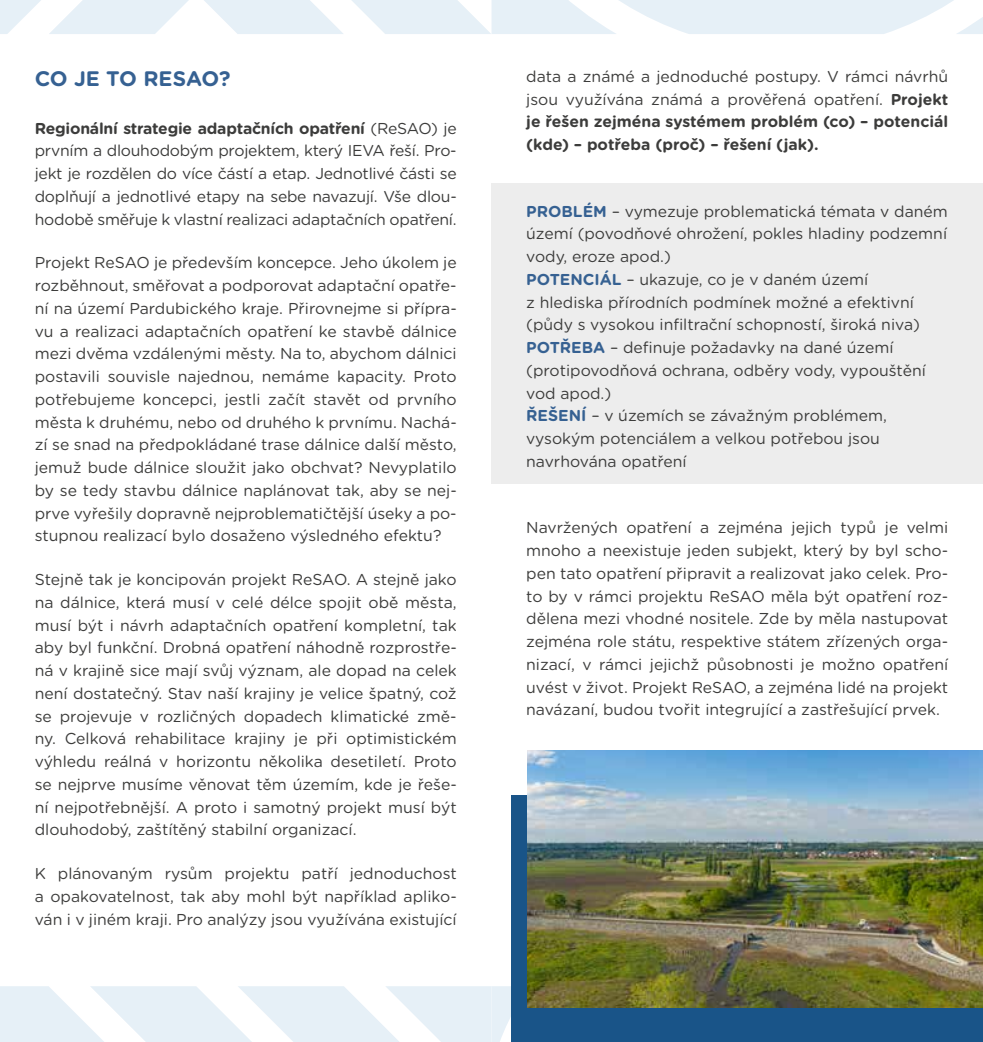
<style>
.page{position:relative;width:983px;height:1042px;background:#fff}
.page>*{position:absolute;margin:0;border:0;box-sizing:border-box;transform-origin:0 0}
.t1{font:700 21px "Gotham Rounded";letter-spacing:-.005em;color:#366192}
.t2{font:15.75px/22.8px "Gotham Rounded";color:#3c3c3b;text-align:justify}
.t3{font:700 15.75px/22.8px "Gotham Rounded";color:#3c3c3b;text-align:justify}
.s1{font-weight:700}
.s2{font-weight:400}
.s3{font-weight:700;color:#366192}
</style>
<div class="page">
<svg style="left:0;top:986px;width:511px;height:56px"></svg>
<svg style="left:0;top:0;width:982px;height:34px"></svg>
<div style="left:511px;top:795px;width:471px;height:247px;background:#195488"></div>
<div style="left:491px;top:184px;width:491px;height:300px;background:#ededed"></div>
<img style="left:527px;top:750px;width:455px;height:257px">
<h1 class="t1" style="left:35px;top:63px;width:197px">CO JE TO RESAO?</h1>
<p class="t2" style="left:35px;top:116px;width:423px"><span class="s1">Regionální strategie adaptačních opatření</span> (ReSAO) je prvním a dlouhodobým projektem, který IEVA řeší. Pro&shy;jekt je rozdělen do více částí a etap. Jednotlivé části se doplňují a jednotlivé etapy na sebe navazují. Vše dlou&shy;hodobě směřuje k vlastní realizaci adaptačních opatření.</p>
<p class="t2" style="left:35px;top:251px;width:423px">Projekt ReSAO je především koncepce. Jeho úkolem je rozběhnout, směřovat a podporovat adaptační opatře&shy;ní na území Pardubického kraje. Přirovnejme si přípra&shy;vu a realizaci adaptačních opatření ke stavbě dálnice mezi dvěma vzdálenými městy. Na to, abychom dálnici postavili souvisle najednou, nemáme kapacity. Proto potřebujeme koncepci, jestli začít stavět od prvního města k druhému, nebo od druhého k prvnímu. Nachá&shy;zí se snad na předpokládané trase dálnice další město, jemuž bude dálnice sloužit jako obchvat? Nevyplatilo by se tedy stavbu dálnice naplánovat tak, aby se nej&shy;prve vyřešily dopravně nejproblematičtější úseky a po&shy;stupnou realizací bylo dosaženo výsledného efektu?</p>
<p class="t2" style="left:35px;top:567px;width:423px">Stejně tak je koncipován projekt ReSAO. A stejně jako na dálnice, která musí v celé délce spojit obě města, musí být i návrh adaptačních opatření kompletní, tak aby byl funkční. Drobná opatření náhodně rozprostře&shy;ná v krajině sice mají svůj význam, ale dopad na celek není dostatečný. Stav naší krajiny je velice špatný, což se projevuje v rozličných dopadech klimatické změ&shy;ny. Celková rehabilitace krajiny je při optimistickém výhledu reálná v horizontu několika desetiletí. Proto se nejprve musíme věnovat těm územím, kde je řeše&shy;ní nejpotřebnější. A proto i samotný projekt musí být dlouhodobý, zaštítěný stabilní organizací.</p>
<p class="t2" style="left:35px;top:861px;width:423px">K plánovaným rysům projektu patří jednoduchost a opakovatelnost, tak aby mohl být například apliko&shy;ván i v jiném kraji. Pro analýzy jsou využívána existující</p>
<p class="t3" style="left:526px;top:64px;width:423px"><span class="s2">data a známé a jednoduché postupy. V rámci návrhů jsou využívána známá a prověřená opatření.</span> Projekt je řešen zejména systémem problém (co) – potenciál (kde) – potřeba (proč) – řešení (jak).</p>
<p class="t2" style="left:526px;top:199px;width:423px;text-align:left"><span class="s3">PROBLÉM</span> – vymezuje problematická témata v daném území (povodňové ohrožení, pokles hladiny podzemní vody, eroze apod.)<br><span class="s3">POTENCIÁL</span> – ukazuje, co je v daném území<br>z hlediska přírodních podmínek možné a efektivní (půdy s vysokou infiltrační schopností, široká niva)<br><span class="s3">POTŘEBA</span> – definuje požadavky na dané území (protipovodňová ochrana, odběry vody, vypouštění vod apod.)<br><span class="s3">ŘEŠENÍ</span> – v územích se závažným problémem, vysokým potenciálem a velkou potřebou jsou navrhována opatření</p>
<p class="t2" style="left:526px;top:516px;width:423px">Navržených opatření a zejména jejich typů je velmi mnoho a neexistuje jeden subjekt, který by byl scho&shy;pen tato opatření připravit a realizovat jako celek. Pro&shy;to by v rámci projektu ReSAO měla být opatření roz&shy;dělena mezi vhodné nositele. Zde by měla nastupovat zejména role státu, respektive státem zřízených orga&shy;nizací, v rámci jejichž působnosti je možno opatření uvést v život. Projekt ReSAO, a zejména lidé na projekt navázaní, budou tvořit integrující a zastřešující prvek.</p>
</div>
